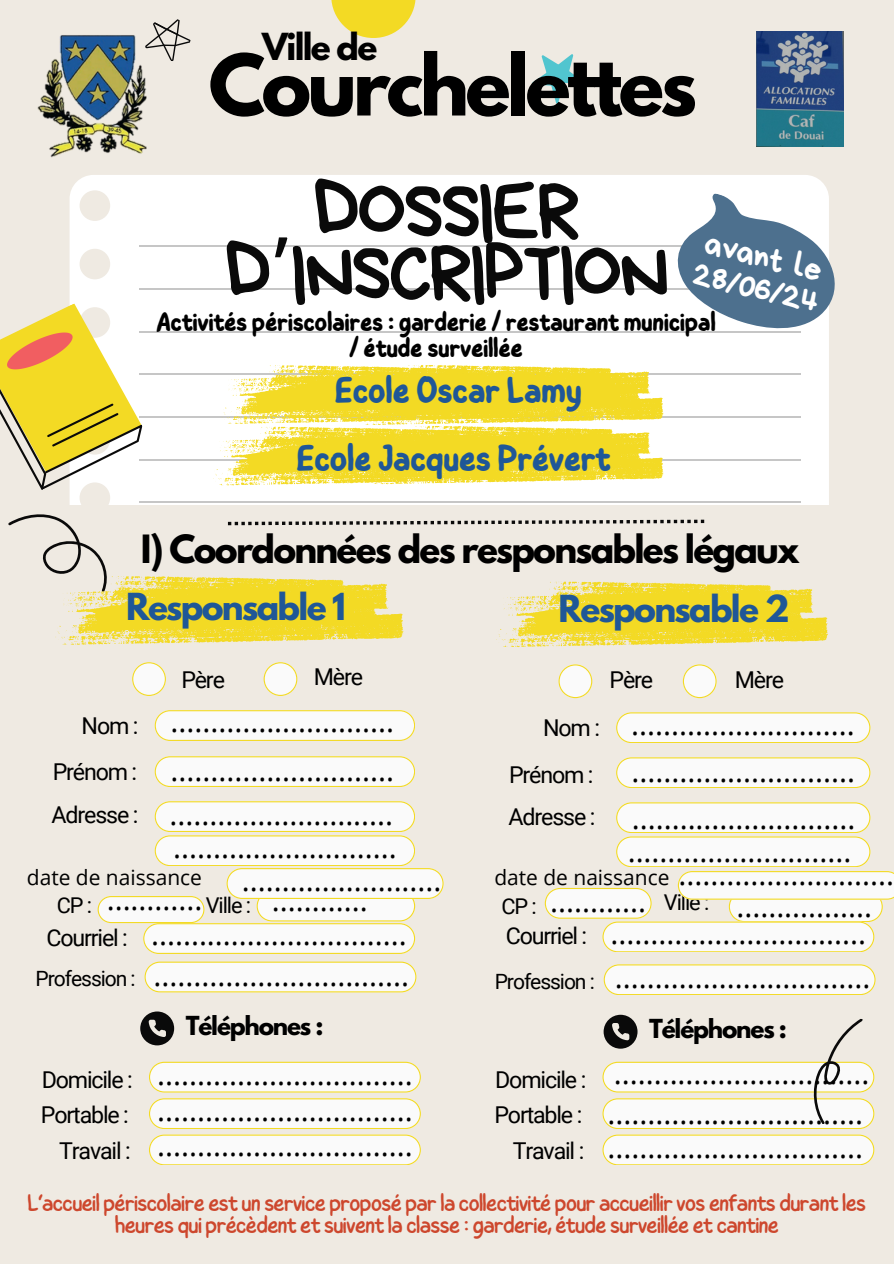
<style>
.page{position:relative;width:894px;height:1264px;background:#fff}
.page>*{position:absolute;margin:0;border:0;box-sizing:border-box;transform-origin:0 0}
.t1{font:81px/61.8px "Bryndan Write";letter-spacing:-.04em;color:#0a0a0a;text-align:center}
.t2{font:700 75px "League Spartan";letter-spacing:-.05em;color:#000}
.t3{font:600 37.5px "Childos Arabic";letter-spacing:-.04em;color:#1f5797}
.t4{font:700 34.5px "League Spartan";letter-spacing:-.05em;color:#000}
.t5{font:34.5px "Bryndan Write";color:#fff}
.t6{font:700 33px "League Spartan";letter-spacing:-.05em;color:#1f5797}
.t7{font:700 33px "League Spartan";letter-spacing:-.05em;color:#000}
.t8{font:30px "Open Sans";color:#000}
.t9{font:600 27px/25.8px "Childos Arabic";letter-spacing:-.04em;color:#000;text-align:center}
.t10{font:24px/22.5px "Childos Arabic";letter-spacing:-.05em;color:#cd472d;text-align:center}
.t11{font:23.25px "Roboto";letter-spacing:-.05em;color:#000}
.t12{font:700 23.25px "League Spartan";letter-spacing:-.05em;color:#000}
.t13{font:21.75px "Roboto";letter-spacing:-.05em;color:#000}
.t14{font:21px "Roboto";letter-spacing:-.05em;color:#000}
.t15{font:21px "Open Sans";color:#000}
.s1{font-family:"Noto Sans Gurmukhi"}
.s2{font-size:21px}
</style>
<div class="page">
<div style="left:0;top:0;width:893px;height:1263px;background:#efeae2"></div>
<div style="left:70px;top:175px;width:758px;height:329px;background:#fff"></div>
<hr style="left:139px;top:246px;width:661px;height:1px;background:#c6c6c6">
<hr style="left:139px;top:288px;width:661px;height:1px;background:#c6c6c6">
<hr style="left:139px;top:331px;width:661px;height:1px;background:#c6c6c6">
<hr style="left:139px;top:374px;width:661px;height:1px;background:#c6c6c6">
<hr style="left:139px;top:416px;width:661px;height:1px;background:#c6c6c6">
<hr style="left:139px;top:459px;width:661px;height:1px;background:#c6c6c6">
<hr style="left:139px;top:502px;width:661px;height:1px;background:#c6c6c6">
<svg style="left:0;top:296px;width:151px;height:200px"></svg>
<svg style="left:149px;top:19px;width:42px;height:42px"></svg>
<svg style="left:331px;top:0;width:84px;height:38px;fill:#f3da24"></svg>
<svg style="left:213px;top:365px;width:450px;height:120px;background:#f5e257"></svg>
<svg style="left:532px;top:54px;width:54px;height:50px"></svg>
<img style="left:37px;top:35px;width:112px;height:123px">
<img style="left:756px;top:32px;width:86px;height:115px">
<svg style="left:8px;top:514px;width:820px;height:133px"></svg>
<svg style="left:558px;top:664px;width:34px;height:34px"></svg>
<svg style="left:132px;top:662px;width:34px;height:34px"></svg>
<svg style="left:263px;top:662px;width:34px;height:34px"></svg>
<svg style="left:682px;top:664px;width:34px;height:34px"></svg>
<svg style="left:155px;top:710px;width:260px;height:31px;background:#f9f7e8"></svg>
<svg style="left:616px;top:712px;width:254px;height:31px;background:#f9f7e9"></svg>
<svg style="left:155px;top:756px;width:260px;height:31px;background:#f9f7e9"></svg>
<svg style="left:616px;top:757px;width:254px;height:31px;background:#f9f7e9"></svg>
<svg style="left:140px;top:1011px;width:34px;height:34px"></svg>
<svg style="left:144px;top:961px;width:272px;height:31px;background:#f9f7eb"></svg>
<svg style="left:603px;top:964px;width:272px;height:31px;background:#f9f7ea"></svg>
<svg style="left:149px;top:1061px;width:272px;height:31px;background:#f9f7eb"></svg>
<svg style="left:149px;top:1098px;width:272px;height:67px;background:#f8f6e9"></svg>
<svg style="left:660px;top:187px;width:175px;height:160px;background:#a6b7c6"></svg>
<svg style="left:602px;top:1014px;width:272px;height:151px"></svg>
<svg style="left:98px;top:801px;width:345px;height:153px"></svg>
<svg style="left:544px;top:802px;width:349px;height:150px"></svg>
<p class="t7" style="left:262px;top:30px;width:117px">Ville de</p>
<p class="t2" style="left:209px;top:48px;width:490px">Courchelettes</p>
<h5 class="t1" style="left:224px;top:179px;width:446px">DOSSIER<br>D<span class="s1">’</span>INSCRIPTION</h5>
<p class="t9" style="left:156px;top:310px;width:561px">Activités périscolaires : garderie / restaurant municipal / étude surveillée</p>
<p class="t3" style="left:334px;top:364px;width:250px">Ecole Oscar Lamy</p>
<p class="t3" style="left:296px;top:432px;width:317px">Ecole Jacques Prévert</p>
<p class="t5" style="left:708px;top:226px;width:121px;rotate:13deg">avant le</p>
<p class="t5" style="left:696px;top:257px;width:130px;rotate:13deg">28/06/24</p>
<p class="t4" style="left:141px;top:532px;width:660px">I) Coordonnées des responsables légaux</p>
<p class="t6" style="left:126px;top:590px;width:221px">Responsable 1</p>
<p class="t6" style="left:558px;top:592px;width:232px">Responsable 2</p>
<p class="t11" style="left:314px;top:663px;width:51px">Mère</p>
<p class="t11" style="left:609px;top:666px;width:45px">Père</p>
<p class="t11" style="left:734px;top:666px;width:51px">Mère</p>
<p class="t11" style="left:181px;top:666px;width:45px">Père</p>
<h5 class="t11" style="left:82px;top:712px;width:58px">Nom :</h5>
<p class="t11" style="left:543px;top:714px;width:58px">Nom :</p>
<h2 class="t11" style="left:53px;top:758px;width:86px">Prénom :</h2>
<h1 class="t11" style="left:509px;top:761px;width:86px">Prénom :</h1>
<p class="t11" style="left:52px;top:801px;width:88px">Adresse :</p>
<h6 class="t11" style="left:508px;top:803px;width:88px">Adresse :</h6>
<p class="t8" style="left:170px;top:700px;width:225px">............................</p>
<p class="t8" style="left:170px;top:749px;width:225px">............................</p>
<p class="t8" style="left:169px;top:792px;width:225px">............................</p>
<p class="t8" style="left:631px;top:702px;width:225px">............................</p>
<p class="t8" style="left:631px;top:749px;width:225px">............................</p>
<p class="t8" style="left:631px;top:796px;width:225px">............................</p>
<p class="t8" style="left:173px;top:826px;width:225px">............................</p>
<p class="t8" style="left:627px;top:829px;width:225px">............................</p>
<p class="t15" style="left:27px;top:862px;width:177px">date de naissance</p>
<p class="t8" style="left:242px;top:858px;width:201px">.........................</p>
<p class="t8" style="left:494px;top:853px;width:401px"><span class="s2">date de naissance</span> ...........................</p>
<p class="t13" style="left:57px;top:892px;width:37px">CP:</p>
<p class="t13" style="left:206px;top:892px;width:47px">Ville :</p>
<h3 class="t13" style="left:501px;top:893px;width:37px">CP:</h3>
<p class="t13" style="left:663px;top:890px;width:47px">Ville :</p>
<p class="t11" style="left:47px;top:924px;width:83px">Courriel :</p>
<h3 class="t11" style="left:505px;top:922px;width:83px">Courriel :</h3>
<p class="t14" style="left:36px;top:966px;width:101px">Profession :</p>
<h4 class="t14" style="left:494px;top:969px;width:101px">Profession :</h4>
<p class="t8" style="left:107px;top:878px;width:97px">............</p>
<p class="t8" style="left:272px;top:878px;width:97px">............</p>
<p class="t8" style="left:550px;top:879px;width:97px">............</p>
<p class="t8" style="left:736px;top:885px;width:137px">.................</p>
<p class="t8" style="left:610px;top:912px;width:257px">................................</p>
<p class="t8" style="left:151px;top:913px;width:257px">................................</p>
<p class="t8" style="left:154px;top:953px;width:257px">................................</p>
<p class="t8" style="left:614px;top:955px;width:257px">................................</p>
<p class="t11" style="left:42px;top:1066px;width:93px">Domicile :</p>
<p class="t11" style="left:41px;top:1101px;width:89px">Portable :</p>
<h3 class="t11" style="left:59px;top:1137px;width:73px">Travail :</h3>
<p class="t12" style="left:186px;top:1014px;width:139px">Téléphones :</p>
<p class="t12" style="left:649px;top:1017px;width:139px">Téléphones :</p>
<p class="t11" style="left:495px;top:1066px;width:93px">Domicile :</p>
<p class="t11" style="left:494px;top:1101px;width:89px">Portable :</p>
<h5 class="t11" style="left:512px;top:1137px;width:73px">Travail :</h5>
<p class="t8" style="left:613px;top:1051px;width:257px">................................</p>
<p class="t8" style="left:157px;top:1053px;width:257px">................................</p>
<p class="t8" style="left:157px;top:1089px;width:257px">................................</p>
<p class="t8" style="left:157px;top:1124px;width:257px">................................</p>
<p class="t8" style="left:607px;top:1126px;width:257px">................................</p>
<p class="t8" style="left:607px;top:1092px;width:257px">................................</p>
<p class="t10" style="left:27px;top:1191px;width:840px">L’accueil périscolaire est un service proposé par la collectivité pour accueillir vos enfants durant les heures qui précèdent et suivent la classe : garderie, étude surveillée et cantine</p>
</div>
